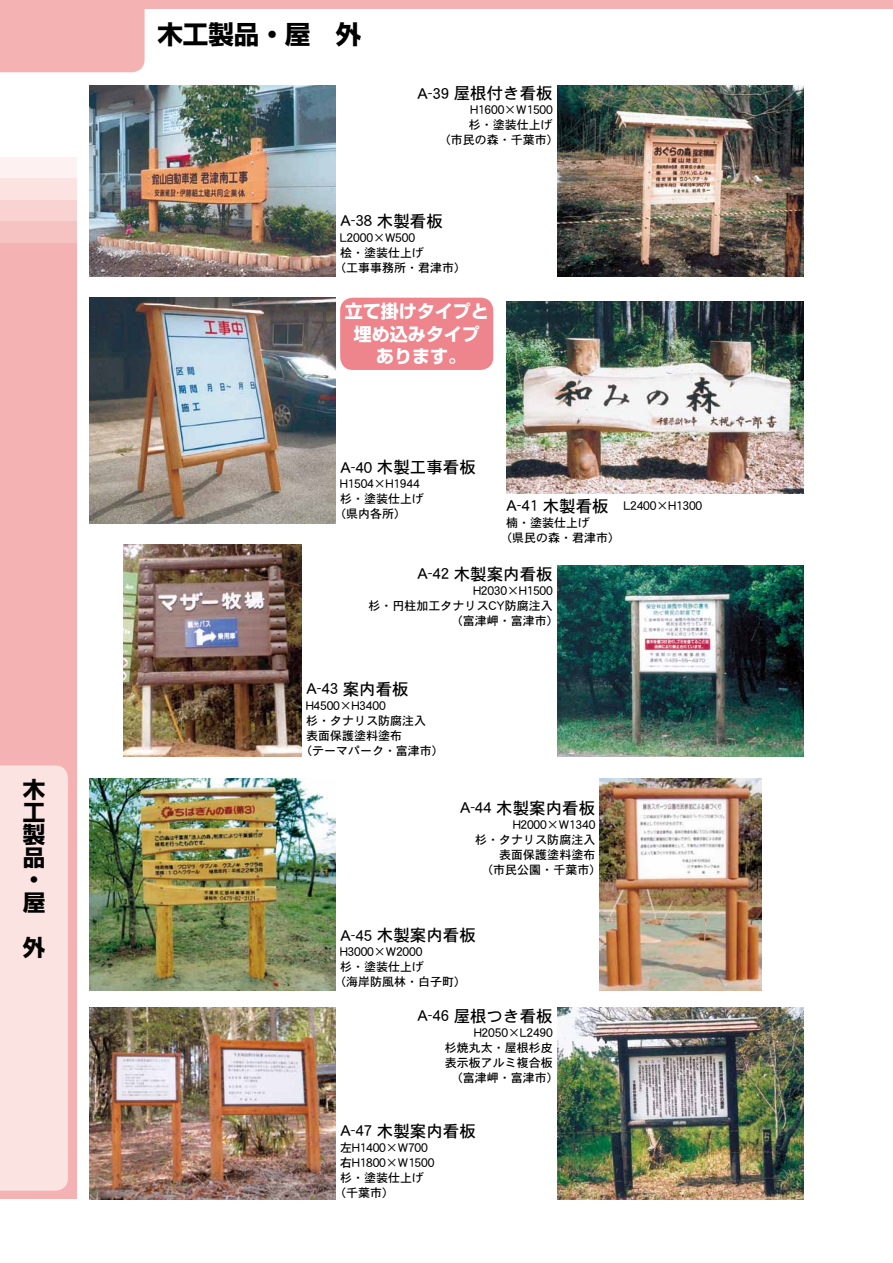
<style>
.page{position:relative;width:893px;height:1263px;background:#fff}
.page>*{position:absolute;margin:0;border:0;box-sizing:border-box;transform-origin:0 0}
.t1{font:700 25.5px "Shin Go Pro";color:#000}
.t2{font:700 22.5px/22.5px "Shin Go Pro";color:#000}
.t3{font:700 18px/22.5px "Shin Go Pro";color:#fff;text-align:center}
.t4{font:16.5px "DFHS Gothic W5 WINP RKSJ H";color:#000}
.t5{font:15px "DFHS Gothic W5 WINP RKSJ H";color:#000}
.t6{font:12px/16.6px "DFHS Gothic W5 WINP RKSJ H";color:#000}
.s1{font-size:15px}
.s2{font-size:16.5px}
</style>
<div class="page">
<div style="left:0;top:0;width:893px;height:9px;background:#f5b2b2"></div>
<div style="left:0;top:9px;width:145px;height:63px;background:#f5b2b2"></div>
<div style="left:0;top:157px;width:77px;height:1042px;background:#f5b2b2"></div>
<div style="left:0;top:765px;width:68px;height:426px;background:#fbe3e1"></div>
<div style="left:0;top:157px;width:77px;height:22px;background:#fdf2f1"></div>
<div style="left:0;top:179px;width:77px;height:21px;background:#fbe3e1"></div>
<div style="left:0;top:200px;width:77px;height:21px;background:#f9d3d2"></div>
<div style="left:0;top:221px;width:77px;height:21px;background:#f7c3c2"></div>
<div style="left:340px;top:298px;width:153px;height:72px;background:#ee858c;border-radius:13px"></div>
<img style="left:557px;top:85px;width:247px;height:191px">
<img style="left:89px;top:85px;width:247px;height:191px">
<img style="left:89px;top:298px;width:247px;height:225px">
<img style="left:506px;top:302px;width:298px;height:191px">
<img style="left:123px;top:544px;width:179px;height:213px">
<img style="left:557px;top:566px;width:247px;height:191px">
<img style="left:600px;top:778px;width:161px;height:213px">
<img style="left:89px;top:778px;width:247px;height:213px">
<img style="left:89px;top:1008px;width:247px;height:191px">
<img style="left:557px;top:1008px;width:247px;height:191px">
<h2 class="t2" style="left:23px;top:776px;width:24px">木工製品・屋</h2>
<h2 class="t2" style="left:23px;top:933px;width:24px">外</h2>
<h1 class="t1" style="left:157px;top:14px;width:205px">木工製品・屋　外</h1>
<h3 class="t4" style="left:417px;top:85px;width:137px"><span class="s1">A-39</span> 屋根付き看板</h3>
<p class="t6" style="left:471px;top:102px;width:84px">H1600×W1500</p>
<p class="t6" style="left:469px;top:117px;width:85px">杉・塗装仕上げ</p>
<p class="t6" style="left:439px;top:132px;width:121px">（市民の森・千葉市）</p>
<p class="t5" style="left:340px;top:213px;width:104px">A-38 <span class="s2">木製看板</span></p>
<p class="t6" style="left:340px;top:229px;width:76px">L2000×W500</p>
<p class="t6" style="left:340px;top:244px;width:85px">桧・塗装仕上げ</p>
<p class="t6" style="left:334px;top:259px;width:133px">（工事事務所・君津市）</p>
<h3 class="t3" style="left:345px;top:298px;width:145px">立て掛けタイプと埋め込みタイプあります。</h3>
<h3 class="t4" style="left:340px;top:459px;width:137px"><span class="s1">A-40</span> 木製工事看板</h3>
<p class="t6" style="left:340px;top:476px;width:81px">H1504×H1944</p>
<p class="t6" style="left:340px;top:491px;width:85px">杉・塗装仕上げ</p>
<p class="t6" style="left:334px;top:506px;width:73px">（県内各所）</p>
<p class="t6" style="left:506px;top:497px;width:198px"><span class="s1">A-41</span> <span class="s2">木製看板</span> L2400×H1300楠・塗装仕上げ</p>
<p class="t6" style="left:500px;top:529px;width:121px">（県民の森・君津市）</p>
<h3 class="t4" style="left:417px;top:566px;width:137px"><span class="s1">A-42</span> 木製案内看板</h3>
<p class="t6" style="left:473px;top:582px;width:81px">H2030×H1500</p>
<p class="t6" style="left:368px;top:597px;width:186px">杉・円柱加工タナリスCY防腐注入</p>
<p class="t6" style="left:451px;top:612px;width:109px">（富津岬・富津市）</p>
<p class="t5" style="left:306px;top:681px;width:104px">A-43 <span class="s2">案内看板</span></p>
<p class="t6" style="left:306px;top:697px;width:81px">H4500×H3400</p>
<p class="t6" style="left:306px;top:712px;width:121px">杉・タナリス防腐注入</p>
<p class="t6" style="left:306px;top:727px;width:97px">表面保護塗料塗布</p>
<p class="t6" style="left:300px;top:742px;width:145px">（テーマパーク・富津市）</p>
<h3 class="t4" style="left:460px;top:799px;width:137px"><span class="s1">A-44</span> 木製案内看板</h3>
<p class="t6" style="left:513px;top:816px;width:84px">H2000×W1340</p>
<p class="t6" style="left:475px;top:831px;width:121px">杉・タナリス防腐注入</p>
<p class="t6" style="left:499px;top:846px;width:97px">表面保護塗料塗布</p>
<p class="t6" style="left:481px;top:861px;width:121px">（市民公園・千葉市）</p>
<h3 class="t4" style="left:340px;top:927px;width:137px"><span class="s1">A-45</span> 木製案内看板</h3>
<p class="t6" style="left:340px;top:943px;width:84px">H3000×W2000</p>
<p class="t6" style="left:340px;top:958px;width:85px">杉・塗装仕上げ</p>
<p class="t6" style="left:334px;top:973px;width:133px">（海岸防風林・白子町）</p>
<h3 class="t4" style="left:417px;top:1008px;width:137px"><span class="s1">A-46</span> 屋根つき看板</h3>
<p class="t6" style="left:474px;top:1024px;width:80px">H2050×L2490</p>
<p class="t6" style="left:445px;top:1039px;width:109px">杉焼丸太・屋根杉皮</p>
<p class="t6" style="left:445px;top:1054px;width:109px">表示板アルミ複合板</p>
<p class="t6" style="left:451px;top:1069px;width:109px">（富津岬・富津市）</p>
<h3 class="t4" style="left:340px;top:1123px;width:137px"><span class="s1">A-47</span> 木製案内看板</h3>
<p class="t6" style="left:340px;top:1139px;width:89px">左H1400×W700</p>
<p class="t6" style="left:340px;top:1154px;width:96px">右H1800×W1500</p>
<p class="t6" style="left:340px;top:1169px;width:85px">杉・塗装仕上げ</p>
<p class="t6" style="left:334px;top:1184px;width:61px">（千葉市）</p>
</div>
